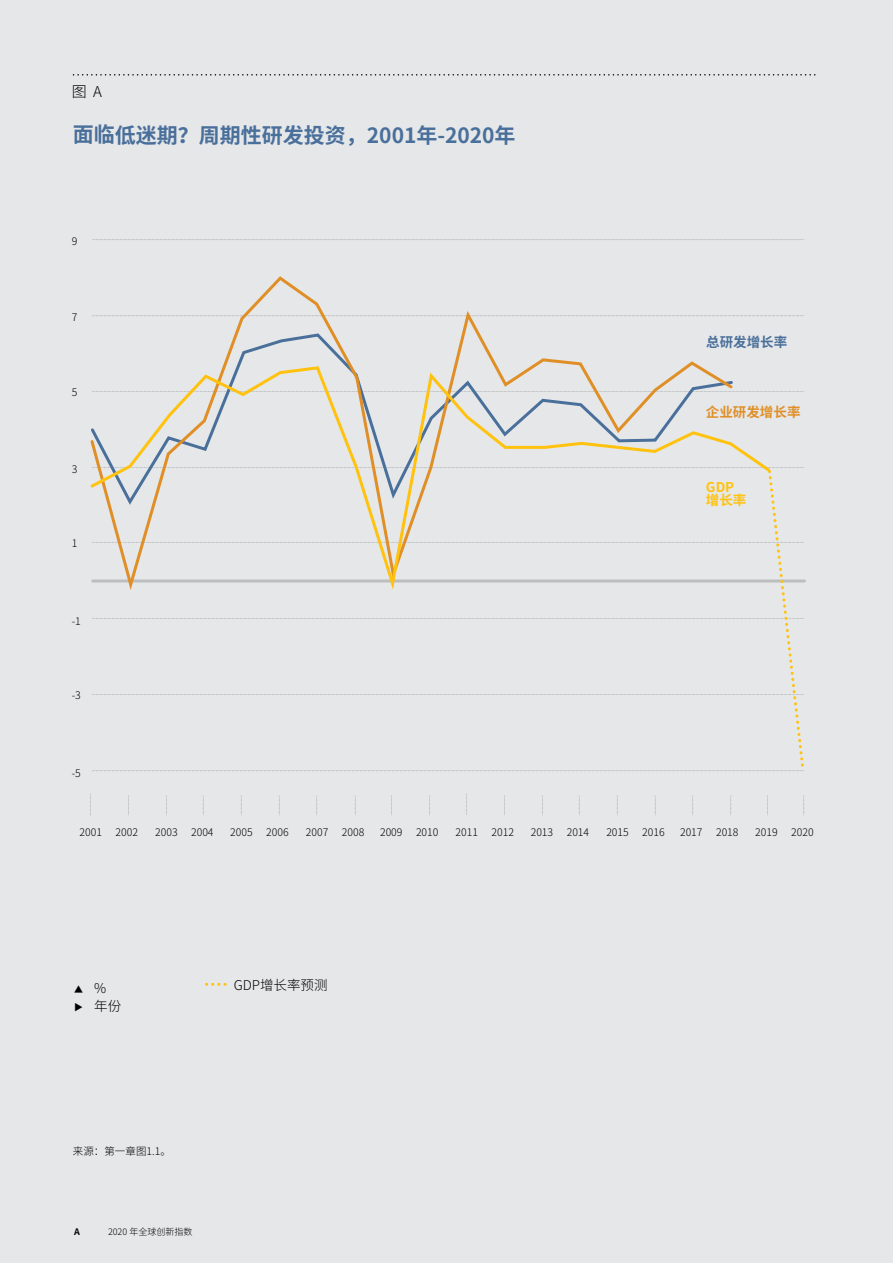
<style>
.page{position:relative;width:893px;height:1263px;background:#e6e7e8}
.page>*{position:absolute;margin:0;border:0;box-sizing:border-box;transform-origin:0 0}
.t1{font:700 21px "Noto Sans CJ Ksc";letter-spacing:-.005em;color:#496f9b}
.t2{font:300 15px "Noto Sans CJ Ksc";color:#000}
.t3{font:300 13.5px "Noto Sans CJ Ksc";color:#000}
.t4{font:700 13.5px "Noto Sans CJ Ksc";color:#e08f27}
.t5{font:700 13.5px "Noto Sans CJ Ksc";color:#496f9b}
.t6{font:700 13.5px/13.5px "Noto Sans CJ Ksc";color:#ffc20e}
.t7{font:300 13.5px "Proxima Nova";color:#000}
.t8{font:300 10.5px "Noto Sans CJ Ksc";color:#000}
.t9{font:300 9px "Noto Sans CJ Ksc";color:#000}
.t10{font:700 9px "Noto Sans CJ Ksc";color:#000}
.s1{font-family:"Noto Sans CJ Ksc"}
.s2{font-family:"Proxima Nova"}
</style>
<div class="page">
<svg style="left:73px;top:74px;width:743px;height:2px"></svg>
<svg style="left:90px;top:794px;width:1px;height:22px"></svg>
<svg style="left:128px;top:796px;width:1px;height:20px"></svg>
<svg style="left:166px;top:796px;width:1px;height:20px"></svg>
<svg style="left:202px;top:796px;width:2px;height:20px"></svg>
<svg style="left:241px;top:796px;width:1px;height:20px"></svg>
<svg style="left:279px;top:796px;width:1px;height:20px"></svg>
<svg style="left:466px;top:794px;width:1px;height:21px"></svg>
<svg style="left:316px;top:796px;width:1px;height:20px"></svg>
<svg style="left:354px;top:796px;width:2px;height:20px"></svg>
<svg style="left:391px;top:796px;width:1px;height:20px"></svg>
<svg style="left:504px;top:796px;width:1px;height:20px"></svg>
<svg style="left:542px;top:796px;width:1px;height:20px"></svg>
<svg style="left:578px;top:796px;width:2px;height:20px"></svg>
<svg style="left:617px;top:796px;width:1px;height:20px"></svg>
<svg style="left:655px;top:796px;width:1px;height:20px"></svg>
<svg style="left:692px;top:796px;width:1px;height:20px"></svg>
<svg style="left:730px;top:796px;width:1px;height:20px"></svg>
<svg style="left:767px;top:796px;width:1px;height:20px"></svg>
<svg style="left:803px;top:796px;width:1px;height:20px"></svg>
<svg style="left:429px;top:796px;width:1px;height:20px"></svg>
<svg style="left:773px;top:391px;width:31px;height:1px"></svg>
<svg style="left:735px;top:315px;width:69px;height:1px"></svg>
<svg style="left:93px;top:239px;width:711px;height:1px"></svg>
<svg style="left:92px;top:276px;width:643px;height:89px"></svg>
<svg style="left:90px;top:365px;width:683px;height:218px"></svg>
<svg style="left:93px;top:466px;width:713px;height:305px"></svg>
<svg style="left:205px;top:983px;width:20px;height:3px"></svg>
<h2 class="t2" style="left:72px;top:83px;width:32px">图 A</h2>
<h1 class="t1" style="left:73px;top:123px;width:444px">面临低迷期？周期性研发投资，2001年-2020年</h1>
<p class="t8" style="left:72px;top:235px;width:7px">9</p>
<p class="t8" style="left:72px;top:311px;width:7px">7</p>
<p class="t8" style="left:72px;top:387px;width:7px">5</p>
<p class="t8" style="left:72px;top:463px;width:7px">3</p>
<p class="t8" style="left:72px;top:537px;width:7px">1</p>
<p class="t8" style="left:72px;top:615px;width:11px">-1</p>
<p class="t8" style="left:72px;top:689px;width:11px">-3</p>
<p class="t8" style="left:72px;top:767px;width:11px">-5</p>
<p class="t5" style="left:706px;top:334px;width:83px">总研发增长率</p>
<p class="t4" style="left:706px;top:405px;width:96px">企业研发增长率</p>
<p class="t6" style="left:706px;top:480px;width:42px">GDP增长率</p>
<p class="t8" style="left:80px;top:826px;width:24px">2001</p>
<p class="t8" style="left:116px;top:826px;width:24px">2002</p>
<p class="t8" style="left:155px;top:826px;width:24px">2003</p>
<p class="t8" style="left:191px;top:826px;width:24px">2004</p>
<p class="t8" style="left:230px;top:826px;width:24px">2005</p>
<p class="t8" style="left:266px;top:826px;width:24px">2006</p>
<p class="t8" style="left:306px;top:826px;width:24px">2007</p>
<p class="t8" style="left:342px;top:826px;width:24px">2008</p>
<p class="t8" style="left:380px;top:826px;width:24px">2009</p>
<p class="t8" style="left:416px;top:826px;width:24px">2010</p>
<p class="t8" style="left:456px;top:826px;width:24px">2011</p>
<p class="t8" style="left:492px;top:826px;width:24px">2012</p>
<p class="t8" style="left:531px;top:826px;width:24px">2013</p>
<p class="t8" style="left:567px;top:826px;width:24px">2014</p>
<p class="t8" style="left:606px;top:826px;width:24px">2015</p>
<p class="t8" style="left:642px;top:826px;width:24px">2016</p>
<p class="t8" style="left:680px;top:826px;width:24px">2017</p>
<p class="t8" style="left:716px;top:826px;width:24px">2018</p>
<p class="t8" style="left:755px;top:826px;width:24px">2019</p>
<p class="t8" style="left:791px;top:826px;width:24px">2020</p>
<p class="t7" style="left:75px;top:978px;width:33px">▲ <span class="s1">%</span></p>
<p class="t3" style="left:75px;top:998px;width:48px"><span class="s2">⊲</span> 年份</p>
<p class="t3" style="left:234px;top:978px;width:95px">GDP增长率预测</p>
<p class="t8" style="left:73px;top:1145px;width:99px">来源：第一章图1.1。</p>
<p class="t10" style="left:74px;top:1226px;width:7px">A</p>
<p class="t9" style="left:108px;top:1226px;width:86px">2020 年全球创新指数</p>
</div>
